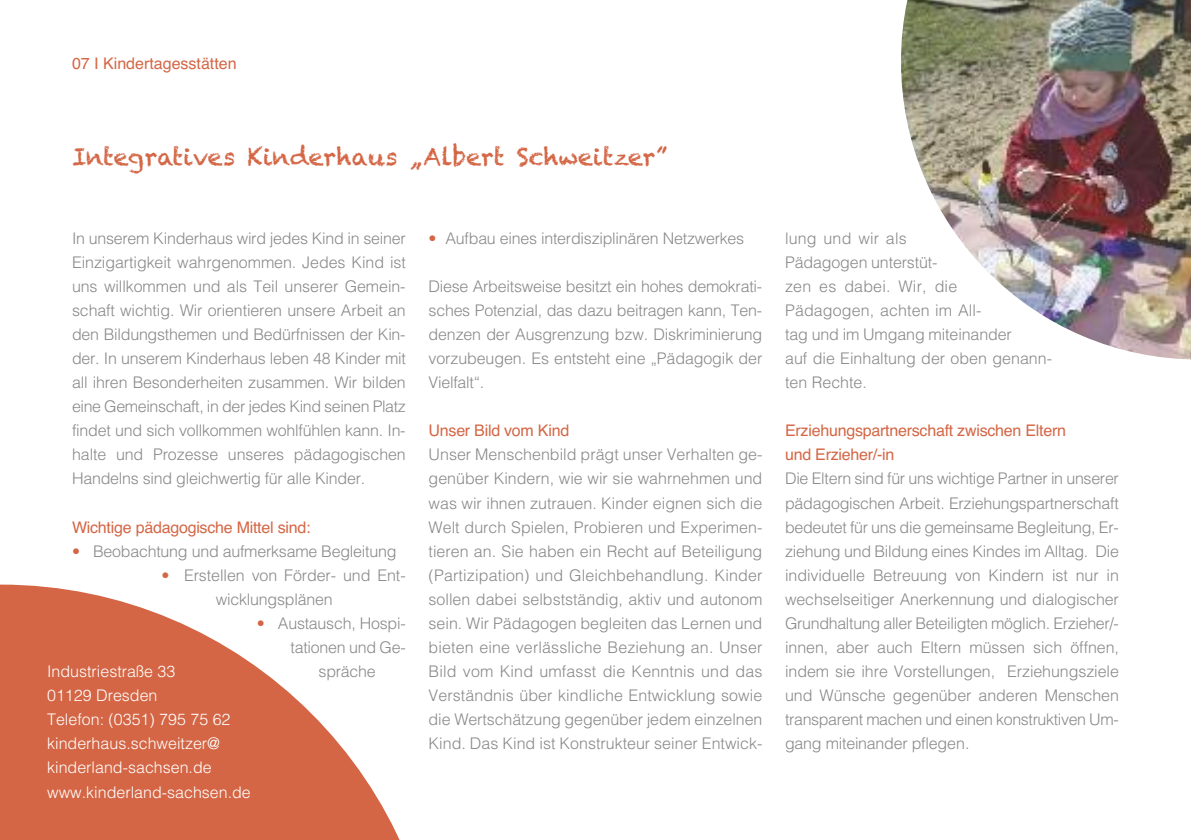
<style>
.page{position:relative;width:1191px;height:840px;background:#fff}
.page>*{position:absolute;margin:0;border:0;box-sizing:border-box;transform-origin:0 0}
.t1{font:24px "Chalkduster";color:#d46645}
.t2{font:300 16px/24px "Helvetica";letter-spacing:-.01em;color:#888889;text-align:justify}
.t3{font:16px/24px "Helvetica";letter-spacing:-.015em;color:#d46645}
.t4{font:300 16px/24px "Helvetica";color:#fff}
.s1{color:#d46645}
</style>
<div class="page">
<svg style="left:0;top:584px;width:399px;height:255px;fill:#d46645"></svg>
<img style="left:901px;top:0;width:290px;height:359px">
<p class="t3" style="left:72px;top:51px;width:166px">07 I Kindertagesstätten</p>
<h1 class="t1" style="left:72px;top:143px;width:597px">Integratives Kinderhaus „Albert Schweitzer”</h1>
<p class="t2" style="left:72px;top:225px;width:335px">In unserem Kinderhaus wird jedes Kind in seiner Einzigartigkeit wahrgenommen. Jedes Kind ist uns willkommen und als Teil unserer Gemein&shy;schaft wichtig. Wir orientieren unsere Arbeit an den Bildungsthemen und Bedürfnissen der Kin&shy;der. In unserem Kinderhaus leben 48 Kinder mit all ihren Besonderheiten zusammen. Wir bilden eine Gemeinschaft, in der jedes Kind seinen Platz findet und sich vollkommen wohlfühlen kann. In&shy;halte und Prozesse unseres pädagogischen Handelns sind gleichwertig für alle Kinder.</p>
<p class="t3" style="left:72px;top:514px;width:240px">Wichtige pädagogische Mittel sind:</p>
<p class="t2" style="left:72px;top:537px;width:326px"><span class="s1">•</span> Beobachtung und aufmerksame Begleitung</p>
<p class="t2" style="left:216px;top:561px;width:191px;text-indent:-55px"><span class="s1">•</span> Erstellen von Förder- und Ent&shy;wicklungsplänen</p>
<p class="t2" style="left:257px;top:609px;width:150px"><span class="s1">•</span> Austausch, Hospi-</p>
<p class="t2" style="left:290px;top:633px;width:117px">tationen und Ge-</p>
<p class="t2" style="left:318px;top:657px;width:59px">spräche</p>
<p class="t4" style="left:47px;top:658px;width:205px">Industriestraße 33<br>01129 Dresden<br>Telefon: (0351) 795 75 62 kinderhaus.schweitzer@ kinderland-sachsen.de www.kinderland-sachsen.de</p>
<p class="t2" style="left:428px;top:225px;width:317px"><span class="s1">•</span> Aufbau eines interdisziplinären Netzwerkes</p>
<p class="t2" style="left:428px;top:273px;width:335px">Diese Arbeitsweise besitzt ein hohes demokrati&shy;sches Potenzial, das dazu beitragen kann, Ten&shy;denzen der Ausgrenzung bzw. Diskriminierung vorzubeugen. Es entsteht eine „Pädagogik der Vielfalt“.</p>
<p class="t3" style="left:428px;top:418px;width:142px">Unser Bild vom Kind</p>
<p class="t2" style="left:428px;top:441px;width:335px">Unser Menschenbild prägt unser Verhalten ge&shy;genüber Kindern, wie wir sie wahrnehmen und was wir ihnen zutrauen. Kinder eignen sich die Welt durch Spielen, Probieren und Experimen&shy;tieren an. Sie haben ein Recht auf Beteiligung (Partizipation) und Gleichbehandlung. Kinder sollen dabei selbstständig, aktiv und autonom sein. Wir Pädagogen begleiten das Lernen und bieten eine verlässliche Beziehung an. Unser Bild vom Kind umfasst die Kenntnis und das Verständnis über kindliche Entwicklung sowie die Wertschätzung gegenüber jedem einzelnen Kind. Das Kind ist Konstrukteur seiner Entwick-</p>
<p class="t2" style="left:785px;top:225px;width:268px;text-align:left">lung und wir als<br>Pädagogen unterstüt-<br>zen es dabei. Wir, die<br>Pädagogen, achten im All-<br>tag und im Umgang miteinander<br>auf die Einhaltung der oben genann&shy;ten Rechte.</p>
<p class="t3" style="left:785px;top:418px;width:282px">Erziehungspartnerschaft zwischen Eltern und Erzieher/-in</p>
<p class="t2" style="left:785px;top:465px;width:335px">Die Eltern sind für uns wichtige Partner in unserer pädagogischen Arbeit. Erziehungspartnerschaft bedeutet für uns die gemeinsame Begleitung, Er&shy;ziehung und Bildung eines Kindes im Alltag. Die individuelle Betreuung von Kindern ist nur in wechselseitiger Anerkennung und dialogischer Grundhaltung aller Beteiligten möglich. Erzieher/- innen, aber auch Eltern müssen sich öffnen, indem sie ihre Vorstellungen, Erziehungsziele und Wünsche gegenüber anderen Menschen transparent machen und einen konstruktiven Um&shy;gang miteinander pflegen.</p>
</div>
